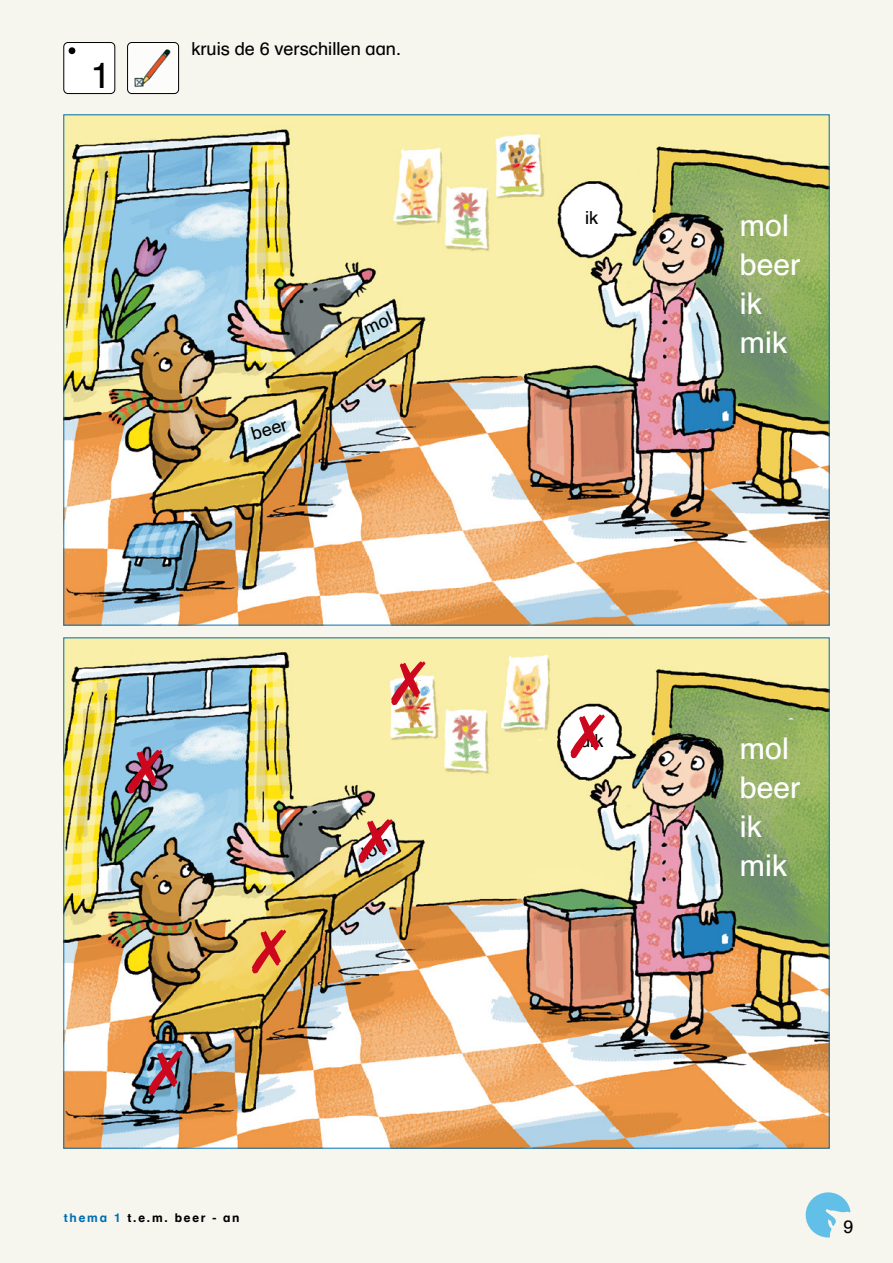
<style>
.page{position:relative;width:893px;height:1263px;background:#f6f5ee}
.page>*{position:absolute;margin:0;border:0;box-sizing:border-box;transform-origin:0 0}
.t1{font:36px "Schulbuch Nord Normal";color:#000}
.t2{font:30px/39px "Schulbuch";color:#fff}
.t3{font:18px "Schulbuch";color:#000}
.t4{font:700 12px "Schulbuch";letter-spacing:.15em;color:#000}
.s1{color:#006fb4}
</style>
<div class="page">
<svg style="left:806px;top:1192px;width:44px;height:45px;background:#9dd4ea"></svg>
<div style="left:64px;top:43px;width:51px;height:51px;background:#fff;border-radius:4px"></div>
<div style="left:69px;top:47px;width:6px;height:7px;background:#000;border-radius:50%"></div>
<div style="left:63px;top:42px;width:52px;height:52px;border:1px solid #000;border-radius:4px"></div>
<div style="left:128px;top:43px;width:51px;height:51px;background:#fff;border-radius:4px"></div>
<img style="left:134px;top:49px;width:37px;height:39px">
<div style="left:127px;top:42px;width:52px;height:52px;border:1px solid #000;border-radius:4px"></div>
<img style="left:65px;top:116px;width:763px;height:507px">
<img style="left:65px;top:639px;width:763px;height:507px">
<svg style="left:364px;top:311px;width:29px;height:23px"></svg>
<svg style="left:391px;top:661px;width:34px;height:44px"></svg>
<svg style="left:128px;top:750px;width:34px;height:43px"></svg>
<svg style="left:358px;top:819px;width:35px;height:44px"></svg>
<svg style="left:571px;top:714px;width:34px;height:44px"></svg>
<svg style="left:148px;top:1051px;width:35px;height:43px;background:#6b96ae"></svg>
<svg style="left:252px;top:930px;width:34px;height:43px"></svg>
<h1 class="t1" style="left:91px;top:52px;width:22px">1</h1>
<p class="t3" style="left:191px;top:38px;width:211px">kruis de 6 verschillen aan.</p>
<p class="t3" style="left:249px;top:423px;width:38px;rotate:-16deg">beer</p>
<p class="t4" style="left:64px;top:1210px;width:177px"><span class="s1">thema 1</span> t.e.m. beer - an</p>
<p class="t3" style="left:585px;top:206px;width:15px">ik</p>
<h2 class="t2" style="left:740px;top:205px;width:62px">mol beer ik mik</h2>
<p class="t3" style="left:580px;top:729px;width:25px">dik</p>
<h2 class="t2" style="left:740px;top:728px;width:62px">mol beer ik mik</h2>
<p class="t3" style="left:843px;top:1215px;width:12px">9</p>
</div>
